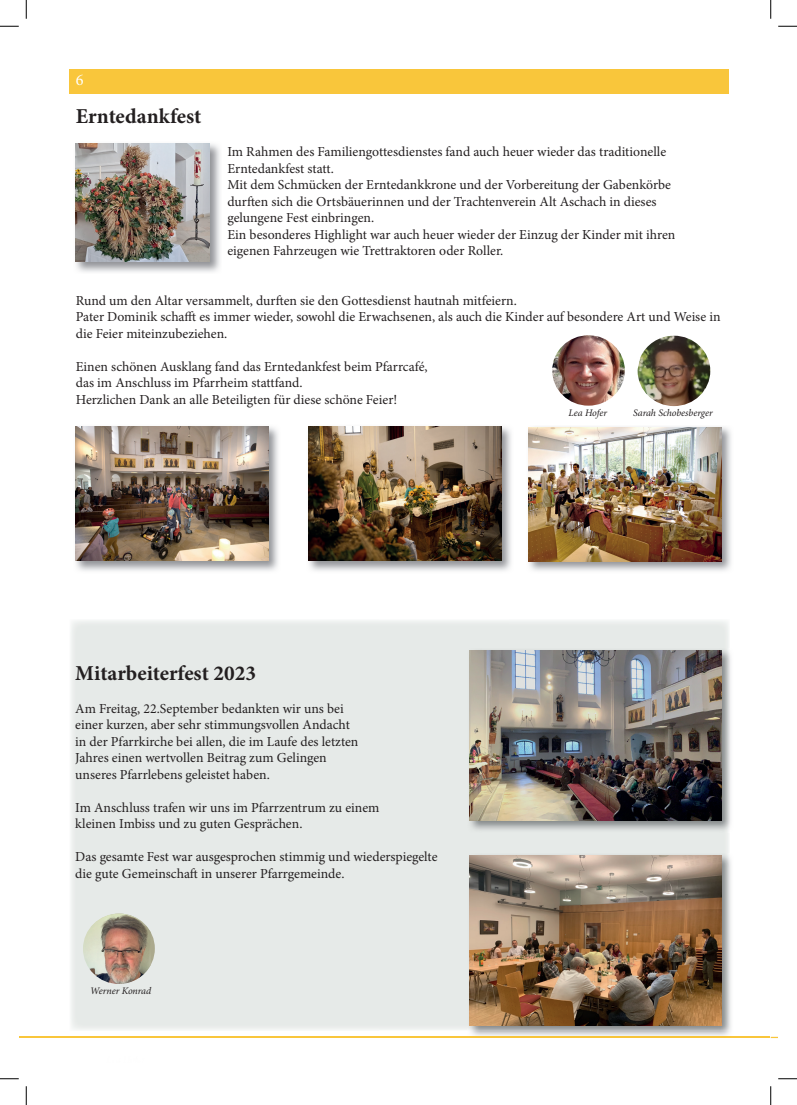
<style>
.page{position:relative;width:797px;height:1105px;background:#fff}
.page>*{position:absolute;margin:0;border:0;box-sizing:border-box;transform-origin:0 0}
.t1{font:700 21.25px "Minion Pro";color:#231f20}
.t2{font:16.25px "Minion Pro";color:#fff}
.t3{font:13.75px/16.5px "Minion Pro";color:#231f20}
.t4{font:italic 10px "Minion Pro";letter-spacing:-.005em;color:#231f20}
</style>
<div class="page">
<div style="left:69px;top:69px;width:659px;height:25px;background:#f9c63b"></div>
<hr style="left:19px;top:1037px;width:750px;height:1px;background:#f9c63b">
<img style="left:467px;top:648px;width:264px;height:185px">
<img style="left:469px;top:650px;width:252px;height:171px">
<img style="left:75px;top:426px;width:203px;height:145px">
<img style="left:76px;top:427px;width:192px;height:134px">
<img style="left:75px;top:143px;width:145px;height:129px">
<img style="left:76px;top:144px;width:134px;height:118px">
<img style="left:308px;top:426px;width:203px;height:145px">
<img style="left:308px;top:427px;width:193px;height:134px">
<img style="left:528px;top:427px;width:203px;height:144px">
<img style="left:528px;top:427px;width:193px;height:134px">
<img style="left:467px;top:858px;width:266px;height:179px">
<img style="left:467px;top:853px;width:262px;height:177px">
<img style="left:469px;top:855px;width:252px;height:171px">
<img style="left:83px;top:913px;width:68px;height:71px">
<img style="left:637px;top:336px;width:73px;height:70px">
<img style="left:552px;top:335px;width:73px;height:71px">
<svg style="left:0;top:25px;width:19px;height:2px"></svg>
<svg style="left:778px;top:25px;width:19px;height:2px"></svg>
<svg style="left:0;top:1078px;width:19px;height:1px"></svg>
<svg style="left:778px;top:1078px;width:19px;height:1px"></svg>
<svg style="left:25px;top:0;width:2px;height:19px"></svg>
<svg style="left:25px;top:1086px;width:2px;height:19px"></svg>
<svg style="left:770px;top:0;width:1px;height:19px"></svg>
<svg style="left:770px;top:1086px;width:1px;height:19px"></svg>
<p class="t2" style="left:76px;top:69px;width:9px">6</p>
<h1 class="t1" style="left:76px;top:101px;width:127px">Erntedankfest</h1>
<p class="t3" style="left:227px;top:144px;width:449px">Im Rahmen des Familiengottesdienstes fand auch heuer wieder das traditionelle Erntedankfest statt.<br>Mit dem Schmücken der Erntedankkrone und der Vorbereitung der Gabenkörbe durften sich die Ortsbäuerinnen und der Trachtenverein Alt Aschach in dieses gelungene Fest einbringen.<br>Ein besonderes Highlight war auch heuer wieder der Einzug der Kinder mit ihren eigenen Fahrzeugen wie Trettraktoren oder Roller.</p>
<p class="t3" style="left:76px;top:292px;width:646px">Rund um den Altar versammelt, durften sie den Gottesdienst hautnah mitfeiern.<br>Pater Dominik schafft es immer wieder, sowohl die Erwachsenen, als auch die Kinder auf besondere Art und Weise in die Feier miteinzubeziehen.</p>
<p class="t3" style="left:76px;top:358px;width:353px">Einen schönen Ausklang fand das Erntedankfest beim Pfarrcafé, das im Anschluss im Pfarrheim stattfand.<br>Herzlichen Dank an alle Beteiligten für diese schöne Feier!</p>
<p class="t4" style="left:568px;top:406px;width:40px">Lea Hofer</p>
<p class="t4" style="left:633px;top:406px;width:81px">Sarah Schobesberger</p>
<h1 class="t1" style="left:75px;top:658px;width:182px">Mitarbeiterfest 2023</h1>
<p class="t3" style="left:75px;top:700px;width:285px">Am Freitag, 22.September bedankten wir uns bei einer kurzen, aber sehr stimmungsvollen Andacht in der Pfarrkirche bei allen, die im Laufe des letzten Jahres einen wertvollen Beitrag zum Gelingen unseres Pfarrlebens geleistet haben.</p>
<p class="t3" style="left:75px;top:799px;width:306px">Im Anschluss trafen wir uns im Pfarrzentrum zu einem kleinen Imbiss und zu guten Gesprächen.</p>
<p class="t3" style="left:75px;top:848px;width:364px">Das gesamte Fest war ausgesprochen stimmig und wiederspiegelte die gute Gemeinschaft in unserer Pfarrgemeinde.</p>
<p class="t4" style="left:90px;top:984px;width:62px">Werner Konrad</p>
</div>
